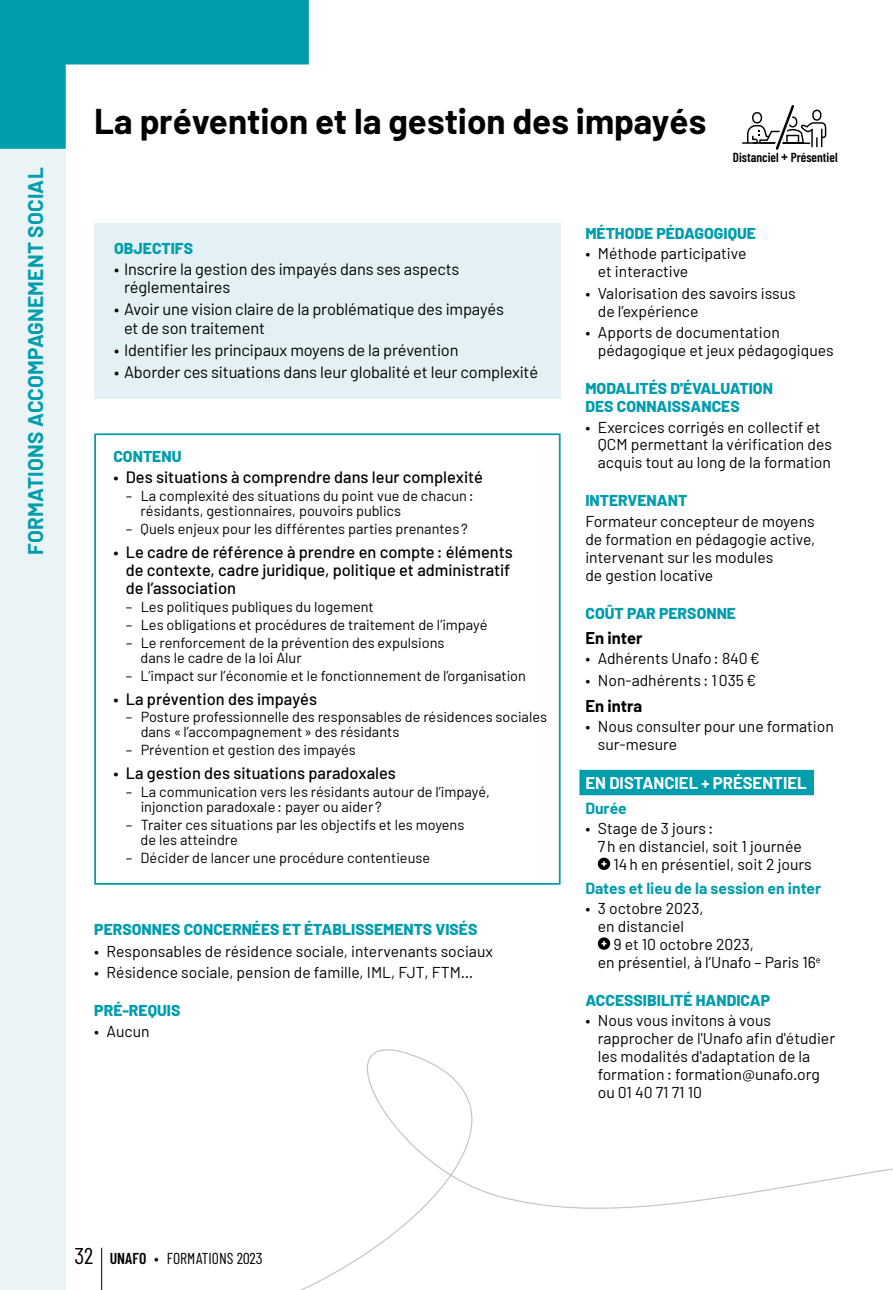
<style>
.page{position:relative;width:893px;height:1290px;background:#fff}
.page>*{position:absolute;margin:0;border:0;box-sizing:border-box;transform-origin:0 0}
.t1{font:700 35px "Barlow";color:#000}
.t2{font:700 20.82px "Barlow";letter-spacing:.01em;color:#009dad}
.t3{font:700 16.62px "Barlow";color:#fff}
.t4{font:700 16.62px "Barlow";color:#000}
.t5{font:16.45px/18.4px "Barlow";letter-spacing:-.01em;color:#000}
.t6{font:500 16.45px/18.4px "Barlow";color:#000}
.t7{font:15.75px/18px "Barlow";color:#000}
.t8{font:800 15.75px/18px "Barlow";color:#009dad}
.t9{font:700 15.75px "Barlow";color:#009dad}
.t10{font:15.75px "Barlow Condensed";color:#000}
.t11{font:14.53px/15.4px "Barlow";color:#000}
.t12{font:600 13.12px "Barlow Condensed";color:#000}
.s1{font-size:15.75px}
.s2{font-size:22.75px}
.s3{font-weight:600}
</style>
<div class="page">
<div style="left:0;top:130px;width:66px;height:1160px;background:#eaf4f6"></div>
<svg style="left:0;top:0;width:309px;height:149px"></svg>
<svg style="left:101px;top:1049px;width:792px;height:241px"></svg>
<div style="left:579px;top:770px;width:235px;height:25px;background:#009dad"></div>
<svg style="left:598px;top:857px;width:12px;height:13px"></svg>
<svg style="left:601px;top:861px;width:5px;height:5px"></svg>
<svg style="left:598px;top:937px;width:12px;height:13px"></svg>
<svg style="left:601px;top:941px;width:5px;height:5px"></svg>
<div style="left:94px;top:433px;width:467px;height:452px;border:2px solid #009dad"></div>
<div style="left:94px;top:223px;width:467px;height:176px;background:#e4f1f4"></div>
<svg style="left:742px;top:105px;width:85px;height:45px"></svg>
<h2 class="t2" style="left:23px;top:554px;width:388px;rotate:-90deg">FORMATIONS ACCOMPAGNEMENT SOCIAL</h2>
<h1 class="t1" style="left:94px;top:100px;width:613px">La prévention et la gestion des impayés</h1>
<p class="t12" style="left:733px;top:148px;width:106px">Distanciel <span class="s1">+</span> Présentiel</p>
<p class="t8" style="left:114px;top:239px;width:81px">OBJECTIFS</p>
<p class="t5" style="left:124px;top:259px;width:337px;text-indent:-10px">• Inscrire la gestion des impayés dans ses aspects réglementaires</p>
<p class="t5" style="left:124px;top:300px;width:381px;text-indent:-10px">• Avoir une vision claire de la problématique des impayés et de son traitement</p>
<p class="t5" style="left:114px;top:340px;width:346px">• Identifier les principaux moyens de la prévention</p>
<p class="t5" style="left:114px;top:362px;width:426px">• Aborder ces situations dans leur globalité et leur complexité</p>
<p class="t8" style="left:113px;top:447px;width:70px">CONTENU</p>
<p class="t6" style="left:113px;top:468px;width:371px">• Des situations à comprendre dans leur complexité</p>
<p class="t11" style="left:141px;top:487px;width:335px;text-indent:-15px">– La complexité des situations du point vue de chacun: résidants, gestionnaires, pouvoirs publics</p>
<p class="t11" style="left:126px;top:520px;width:344px">– Quels enjeux pour les différentes parties prenantes ?</p>
<p class="t6" style="left:126px;top:542px;width:389px;text-indent:-12px">• Le cadre de référence à prendre en compte: éléments de contexte, cadre juridique, politique et administratif de l’association</p>
<p class="t11" style="left:126px;top:598px;width:250px">– Les politiques publiques du logement</p>
<p class="t11" style="left:126px;top:616px;width:363px">– Les obligations et procédures de traitement de l’impayé</p>
<p class="t11" style="left:141px;top:634px;width:305px;text-indent:-15px">– Le renforcement de la prévention des expulsions dans le cadre de la loi Alur</p>
<p class="t11" style="left:126px;top:667px;width:402px">– L’impact sur l’économie et le fonctionnement de l’organisation</p>
<p class="t6" style="left:113px;top:689px;width:205px">• La prévention des impayés</p>
<p class="t11" style="left:141px;top:709px;width:408px;text-indent:-15px">– Posture professionnelle des responsables de résidences sociales dans «l’accompagnement» des résidants</p>
<p class="t11" style="left:126px;top:742px;width:232px">– Prévention et gestion des impayés</p>
<p class="t6" style="left:113px;top:764px;width:284px">• La gestion des situations paradoxales</p>
<p class="t11" style="left:141px;top:783px;width:351px;text-indent:-15px">– La communication vers les résidants autour de l’impayé, injonction paradoxale: payer ou aider ?</p>
<p class="t11" style="left:141px;top:816px;width:325px;text-indent:-15px">– Traiter ces situations par les objectifs et les moyens de les atteindre</p>
<p class="t11" style="left:126px;top:850px;width:306px">– Décider de lancer une procédure contentieuse</p>
<p class="t8" style="left:94px;top:920px;width:385px">PERSONNES CONCERNÉES ET ÉTABLISSEMENTS VISÉS</p>
<p class="t7" style="left:94px;top:941px;width:400px">• Responsables de résidence sociale, intervenants sociaux</p>
<p class="t7" style="left:94px;top:963px;width:381px">• Résidence sociale, pension de famille, IML, FJT, FTM…</p>
<p class="t8" style="left:94px;top:1001px;width:88px">PRÉ-REQUIS</p>
<p class="t7" style="left:94px;top:1021px;width:57px">• Aucun</p>
<p class="t8" style="left:585px;top:224px;width:172px">MÉTHODE PÉDAGOGIQUE</p>
<p class="t7" style="left:598px;top:244px;width:150px;text-indent:-12px">• Méthode participative et interactive</p>
<p class="t7" style="left:598px;top:284px;width:199px;text-indent:-12px">• Valorisation des savoirs issus de l’expérience</p>
<p class="t7" style="left:598px;top:323px;width:237px;text-indent:-12px">• Apports de documentation pédagogique et jeux pédagogiques</p>
<p class="t8" style="left:585px;top:379px;width:189px">MODALITÉS D'ÉVALUATION<br>DES CONNAISSANCES</p>
<p class="t7" style="left:598px;top:417px;width:236px;text-indent:-12px">• Exercices corrigés en collectif et<br>QCM permettant la vérification des acquis tout au long de la formation</p>
<p class="t8" style="left:585px;top:492px;width:103px">INTERVENANT</p>
<p class="t7" style="left:585px;top:512px;width:231px">Formateur concepteur de moyens de formation en pédagogie active, intervenant sur les modules<br>de gestion locative</p>
<p class="t8" style="left:585px;top:604px;width:152px">COÛT PAR PERSONNE</p>
<p class="t4" style="left:585px;top:628px;width:59px">En inter</p>
<p class="t7" style="left:585px;top:649px;width:176px">• Adhérents Unafo: 840€</p>
<p class="t7" style="left:585px;top:670px;width:172px">• Non-adhérents : 1035€</p>
<p class="t4" style="left:585px;top:696px;width:58px">En intra</p>
<p class="t7" style="left:598px;top:717px;width:238px;text-indent:-12px">• Nous consulter pour une formation sur-mesure</p>
<p class="t3" style="left:585px;top:772px;width:223px">EN DISTANCIEL + PRÉSENTIEL</p>
<p class="t9" style="left:585px;top:799px;width:43px">Durée</p>
<p class="t7" style="left:585px;top:819px;width:130px">• Stage de 3 jours :</p>
<p class="t7" style="left:598px;top:837px;width:206px">7h en distanciel, soit 1 journée</p>
<p class="t7" style="left:613px;top:855px;width:200px">14h en présentiel, soit 2 jours</p>
<p class="t9" style="left:585px;top:878px;width:237px">Dates et lieu de la session en inter</p>
<p class="t7" style="left:585px;top:899px;width:120px;text-align:center">• 3 octobre 2023, en distanciel</p>
<p class="t7" style="left:598px;top:935px;width:224px;text-indent:16px">9 et 10 octobre 2023,<br>en présentiel, à l’Unafo – Paris 16<sup>e</sup></p>
<p class="t8" style="left:585px;top:991px;width:186px">ACCESSIBILITÉ HANDICAP</p>
<p class="t7" style="left:598px;top:1011px;width:239px;text-indent:-12px">• Nous vous invitons à vous rapprocher de l'Unafo afin d'étudier les modalités d'adaptation de la formation: formation@unafo.org ou 01 40 71 71 10</p>
<p class="t10" style="left:74px;top:1248px;width:190px"><span class="s2">32</span> <span class="s3">UNAFO</span> • FORMATIONS 2023</p>
</div>
